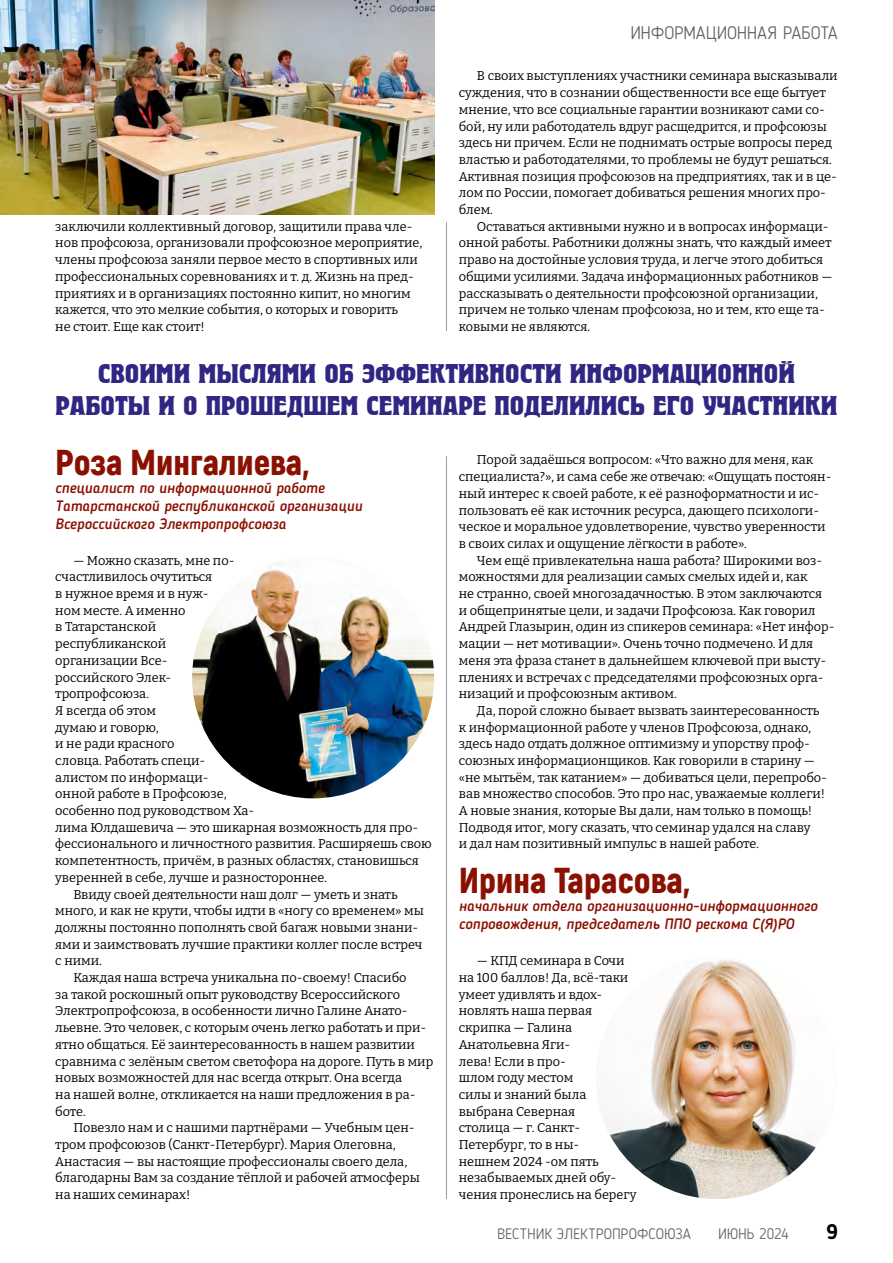
<style>
.page{position:relative;width:893px;height:1263px;background:#fff}
.page>*{position:absolute;margin:0;border:0;box-sizing:border-box;transform-origin:0 0}
.Основа{font:900 36px "Akrobat";color:#8a1002}
.Основа-2{font:700 27px/32.4px "Herold";color:#302683;text-align:center}
.t1{font:700 21px "Blogger Sans";color:#000}
.Kolontitul{font:300 18px "Blogger Sans";letter-spacing:-.01em;color:#636362}
.Основа-3{font:italic 500 15px/18px "Blogger Sans";color:#8a1002}
.t2{font:300 15px "Blogger Sans";color:#636362}
.Основа-4{font:12.75px/16.6px "Bitter";color:#000}
</style>
<div class="page">
<img style="left:0;top:0;width:434px;height:214px">
<img style="left:192px;top:556px;width:242px;height:242px;border-radius:121px">
<img style="left:596px;top:957px;width:242px;height:242px;border-radius:121px">
<hr style="left:446px;top:222px;width:1px;height:109px;background:#9c9d9d">
<hr style="left:446px;top:456px;width:1px;height:743px;background:#9c9d9d">
<p class="Основа-4" style="left:55px;top:218px;width:369px">заключили коллективный договор, защитили права чле&shy;нов профсоюза, организовали профсоюзное мероприятие, члены профсоюза заняли первое место в спортивных или профессиональных соревнованиях и т. д. Жизнь на пред&shy;приятиях и в организациях постоянно кипит, но многим кажется, что это мелкие события, о которых и говорить<br>не стоит. Еще как стоит!</p>
<p class="Kolontitul" style="left:630px;top:22px;width:209px">ИНФОРМАЦИОННАЯ РАБОТА</p>
<p class="Основа-4" style="left:459px;top:67px;width:380px;text-indent:18px">В своих выступлениях участники семинара высказывали суждения, что в сознании общественности все еще бытует мнение, что все социальные гарантии возникают сами со&shy;бой, ну или работодатель вдруг расщедрится, и профсоюзы здесь ни причем. Если не поднимать острые вопросы перед властью и работодателями, то проблемы не будут решаться.<br>Активная позиция профсоюзов на предприятиях, так и в це&shy;лом по России, помогает добиваться решения многих про&shy;блем.</p>
<p class="Основа-4" style="left:459px;top:218px;width:375px;text-indent:18px">Оставаться активными нужно и в вопросах информаци&shy;онной работы. Работники должны знать, что каждый имеет право на достойные условия труда, и легче этого добиться общими усилиями. Задача информационных работников — рассказывать о деятельности профсоюзной организации, причем не только членам профсоюза, но и тем, кто еще та&shy;ковыми не являются.</p>
<p class="Основа-2" style="left:55px;top:355px;width:784px">СВОИМИ МЫСЛЯМИ ОБ ЭФФЕКТИВНОСТИ ИНФОРМАЦИОННОЙ<br>РАБОТЫ И О ПРОШЕДШЕМ СЕМИНАРЕ ПОДЕЛИЛИСЬ ЕГО УЧАСТНИКИ</p>
<p class="Основа" style="left:55px;top:439px;width:256px">Роза Мингалиева,</p>
<p class="Основа-3" style="left:55px;top:479px;width:309px">специалист по информационной работе<br>Татарстанской республиканской организации<br>Всероссийского Электропрофсоюза</p>
<p class="Основа-4" style="left:459px;top:451px;width:374px;text-indent:18px">Порой задаёшься вопросом: «Что важно для меня, как специалиста?», и сама себе же отвечаю: «Ощущать постоян&shy;ный интерес к своей работе, к её разноформатности и ис&shy;пользовать её как источник ресурса, дающего психологи&shy;ческое и моральное удовлетворение, чувство уверенности в своих силах и ощущение лёгкости в работе».</p>
<p class="Основа-4" style="left:459px;top:551px;width:377px;text-indent:18px">Чем ещё привлекательна наша работа? Широкими воз&shy;можностями для реализации самых смелых идей и, как<br>не странно, своей многозадачностью. В этом заключаются<br>и общепринятые цели, и задачи Профсоюза. Как говорил Андрей Глазырин, один из спикеров семинара: «Нет инфор&shy;мации — нет мотивации». Очень точно подмечено. И для меня эта фраза станет в дальнейшем ключевой при высту&shy;плениях и встречах с председателями профсоюзных орга&shy;низаций и профсоюзным активом.</p>
<p class="Основа-4" style="left:459px;top:702px;width:370px;text-indent:18px">Да, порой сложно бывает вызвать заинтересованность к информационной работе у членов Профсоюза, однако, здесь надо отдать должное оптимизму и упорству проф&shy;союзных информационщиков. Как говорили в старину — «не мытьём, так катанием» — добиваться цели, перепробо&shy;вав множество способов. Это про нас, уважаемые коллеги!<br>А новые знания, которые Вы дали, нам только в помощь!<br>Подводя итог, могу сказать, что семинар удался на славу<br>и дал нам позитивный импульс в нашей работе.</p>
<p class="Основа-4" style="left:55px;top:551px;width:378px;text-indent:18px">— Можно сказать, мне по-<br>счастливилось очутиться<br>в нужное время и в нуж-<br>ном месте. А именно<br>в Татарстанской<br>республиканской<br>организации Все-<br>российского Элек-<br>тропрофсоюза.<br>Я всегда об этом<br>думаю и говорю,<br>и не ради красного<br>словца. Работать специ-<br>алистом по информаци-<br>онной работе в Профсоюзе,<br>особенно под руководством Ха-<br>лима Юлдашевича — это шикарная возможность для про&shy;фессионального и личностного развития. Расширяешь свою компетентность, причём, в разных областях, становишься уверенней в себе, лучше и разностороннеe.</p>
<p class="Основа-4" style="left:55px;top:885px;width:370px;text-indent:18px">Ввиду своей деятельности наш долг — уметь и знать много, и как не крути, чтобы идти в «ногу со временем» мы должны постоянно пополнять свой багаж новыми знани&shy;ями и заимствовать лучшие практики коллег после встреч с ними.</p>
<p class="Основа-4" style="left:55px;top:969px;width:379px;text-indent:18px">Каждая наша встреча уникальна по- своему! Спасибо<br>за такой роскошный опыт руководству Всероссийского Электропрофсоюза, в особенности лично Галине Анато&shy;льевне. Это человек, с которым очень легко работать и при&shy;ятно общаться. Её заинтересованность в нашем развитии сравнима с зелёным светом светофора на дороге. Путь в мир новых возможностей для нас всегда открыт. Она всегда<br>на нашей волне, откликается на наши предложения в ра&shy;боте.</p>
<p class="Основа-4" style="left:55px;top:1119px;width:366px;text-indent:18px">Повезло нам и с нашими партнёрами — Учебным цен&shy;тром профсоюзов (Санкт-Петербург). Мария Олеговна, Анастасия — вы настоящие профессионалы своего дела, благодарны Вам за создание тёплой и рабочей атмосферы на наших семинарах!</p>
<p class="Основа" style="left:459px;top:857px;width:233px">Ирина Тарасова,</p>
<p class="Основа-3" style="left:459px;top:897px;width:360px">начальник отдела организационно- информационного сопровождения, председатель ППО рескома С(Я)РО</p>
<p class="Основа-4" style="left:459px;top:952px;width:179px;text-indent:18px">— КПД семинара в Сочи на 100 баллов! Да, всё-таки умеет удивлять и вдох&shy;новлять наша первая скрипка — Галина<br>Анатольевна Яги-<br>лева! Если в про-<br>шлом году местом<br>силы и знаний была выбрана Северная<br>столица — г. Санкт-<br>Петербург, то в ны-<br>нешнем 2024 - ом пять незабываемых дней обу&shy;чения пронеслись на берегу</p>
<p class="t2" style="left:497px;top:1225px;width:195px">ВЕСТНИК ЭЛЕКТРОПРОФСОЮЗА</p>
<p class="t2" style="left:718px;top:1225px;width:72px">ИЮНЬ 2024</p>
<h3 class="t1" style="left:826px;top:1219px;width:13px">9</h3>
</div>
